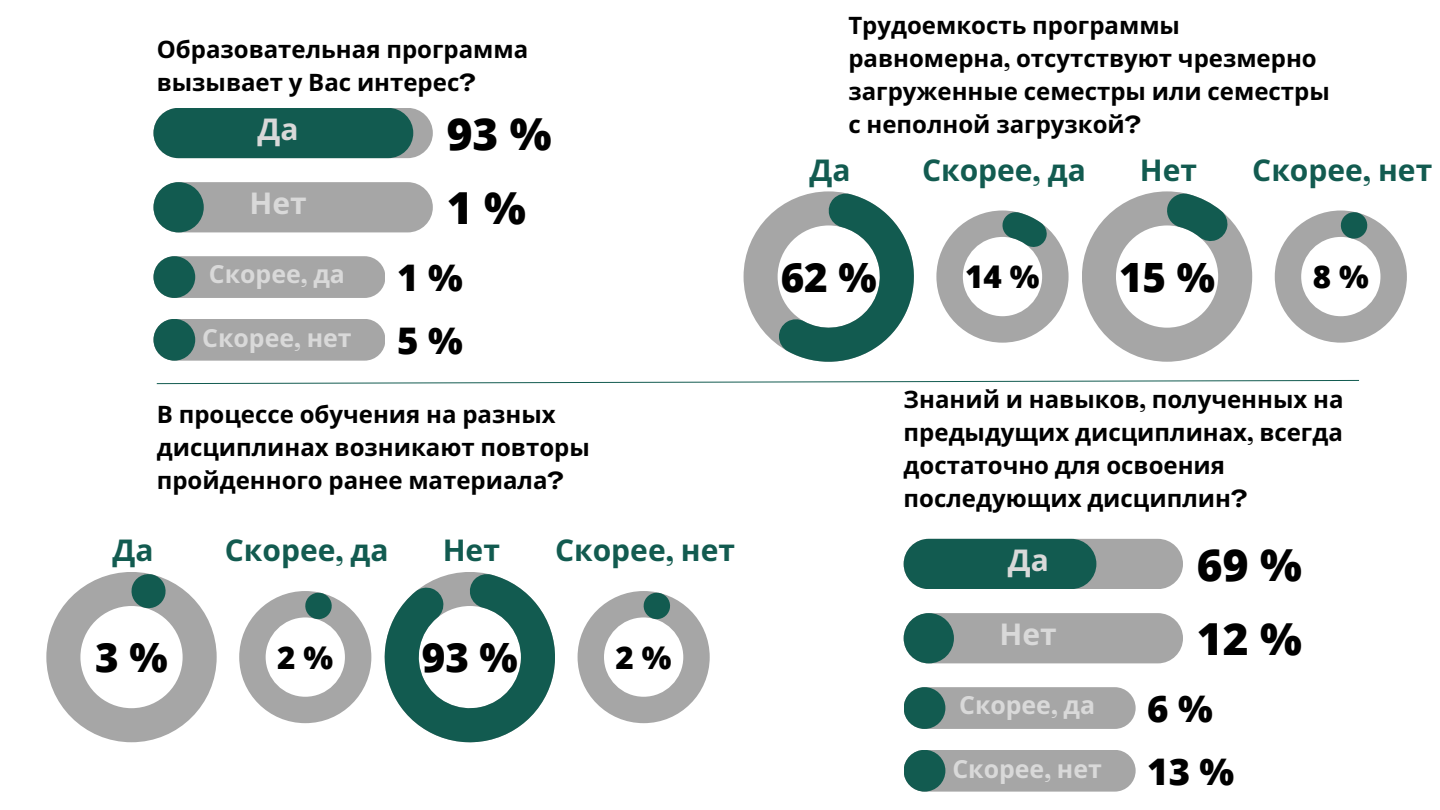
<style>
.page{position:relative;width:1440px;height:810px;background:#fff}
.page>*{position:absolute;margin:0;border:0;box-sizing:border-box;transform-origin:0 0}
.t1{font:800 44.1px "Open Sans";color:#000}
.t2{font:800 40.4px "Open Sans";color:#000}
.t3{font:800 36.7px "Open Sans";color:#000}
.t4{font:800 31.3px "Open Sans";color:#000}
.t5{font:700 30px "Noto Sans";color:#125b50}
.t6{font:700 30px "Noto Sans";color:#d9d9d9}
.t7{font:700 24.9px "Noto Sans";color:#d9d9d9}
.t8{font:700 24px/33px "Noto Sans";color:#000}
.s1{font-family:"Agrandir";font-stretch:expanded}
</style>
<div class="page">
<svg style="left:156px;top:380px;width:1204px;height:4px"></svg>
<svg style="left:744px;top:191px;width:170px;height:171px"></svg>
<svg style="left:936px;top:210px;width:133px;height:133px"></svg>
<svg style="left:1082px;top:191px;width:170px;height:171px"></svg>
<svg style="left:1275px;top:210px;width:132px;height:133px"></svg>
<svg style="left:46px;top:572px;width:171px;height:170px"></svg>
<svg style="left:239px;top:591px;width:132px;height:132px"></svg>
<svg style="left:385px;top:572px;width:170px;height:170px"></svg>
<svg style="left:578px;top:591px;width:132px;height:132px"></svg>
<div style="left:904px;top:539px;width:279px;height:50px;background:#a6a6a6;border-radius:25px"></div>
<div style="left:904px;top:539px;width:192px;height:50px;background:#125b50;border-radius:25px"></div>
<div style="left:904px;top:687px;width:232px;height:42px;background:#a6a6a6;border-radius:21px"></div>
<div style="left:904px;top:687px;width:41px;height:42px;background:#125b50;border-radius:50%"></div>
<div style="left:904px;top:750px;width:232px;height:42px;background:#a6a6a6;border-radius:21px"></div>
<div style="left:904px;top:750px;width:41px;height:42px;background:#125b50;border-radius:50%"></div>
<div style="left:904px;top:613px;width:279px;height:50px;background:#a6a6a6;border-radius:25px"></div>
<div style="left:904px;top:613px;width:50px;height:50px;background:#125b50;border-radius:50%"></div>
<div style="left:153px;top:108px;width:280px;height:50px;background:#a6a6a6;border-radius:25px"></div>
<div style="left:153px;top:108px;width:260px;height:50px;background:#125b50;border-radius:25px"></div>
<div style="left:153px;top:256px;width:232px;height:42px;background:#a6a6a6;border-radius:21px"></div>
<div style="left:153px;top:256px;width:42px;height:42px;background:#125b50;border-radius:50%"></div>
<div style="left:153px;top:319px;width:232px;height:42px;background:#a6a6a6;border-radius:21px"></div>
<div style="left:153px;top:319px;width:42px;height:42px;background:#125b50;border-radius:50%"></div>
<div style="left:153px;top:182px;width:280px;height:50px;background:#a6a6a6;border-radius:25px"></div>
<div style="left:153px;top:182px;width:51px;height:50px;background:#125b50;border-radius:50%"></div>
<p class="t8" style="left:157px;top:32px;width:373px">Образовательная программа вызывает у Вас интерес<span class="s1">?</span></p>
<p class="t6" style="left:258px;top:108px;width:43px">Да</p>
<p class="t1" style="left:447px;top:103px;width:106px">93 %</p>
<p class="t6" style="left:249px;top:182px;width:59px">Нет</p>
<p class="t1" style="left:447px;top:177px;width:81px">1 %</p>
<p class="t7" style="left:209px;top:256px;width:138px">Скорее<span class="s1">,</span> да</p>
<p class="t7" style="left:202px;top:321px;width:151px">Скорее<span class="s1">,</span> нет</p>
<p class="t3" style="left:397px;top:252px;width:67px">1 %</p>
<p class="t3" style="left:397px;top:315px;width:67px">5 %</p>
<p class="t8" style="left:157px;top:397px;width:435px">В процессе обучения на разных дисциплинах возникают повторы пройденного ранее материала<span class="s1">?</span></p>
<p class="t8" style="left:848px;top:8px;width:483px">Трудоемкость программы равномерна<span class="s1">,</span> отсутствуют чрезмерно загруженные семестры или семестры с неполной загрузкой<span class="s1">?</span></p>
<p class="t5" style="left:810px;top:149px;width:43px">Да</p>
<p class="t5" style="left:922px;top:149px;width:165px">Скорее<span class="s1">,</span> да</p>
<p class="t5" style="left:1140px;top:149px;width:59px">Нет</p>
<p class="t5" style="left:1252px;top:149px;width:181px">Скорее<span class="s1">,</span> нет</p>
<p class="t2" style="left:781px;top:249px;width:97px">62 %</p>
<p class="t4" style="left:965px;top:255px;width:76px">14 %</p>
<p class="t2" style="left:1119px;top:249px;width:97px">15 %</p>
<p class="t4" style="left:1313px;top:255px;width:58px">8 %</p>
<p class="t8" style="left:904px;top:382px;width:441px">Знаний и навыков<span class="s1">,</span> полученных на предыдущих дисциплинах<span class="s1">,</span> всегда достаточно для освоения последующих дисциплин<span class="s1">?</span></p>
<p class="t5" style="left:112px;top:529px;width:43px">Да</p>
<p class="t5" style="left:225px;top:529px;width:165px">Скорее<span class="s1">,</span> да</p>
<p class="t5" style="left:443px;top:529px;width:59px">Нет</p>
<p class="t5" style="left:555px;top:529px;width:181px">Скорее<span class="s1">,</span> нет</p>
<p class="t6" style="left:1008px;top:539px;width:43px">Да</p>
<p class="t1" style="left:1197px;top:534px;width:106px">69 %</p>
<p class="t2" style="left:95px;top:629px;width:74px">3 %</p>
<p class="t4" style="left:277px;top:636px;width:58px">2 %</p>
<p class="t2" style="left:422px;top:629px;width:97px">93 %</p>
<p class="t4" style="left:616px;top:636px;width:58px">2 %</p>
<p class="t6" style="left:1000px;top:613px;width:59px">Нет</p>
<p class="t1" style="left:1197px;top:608px;width:106px">12 %</p>
<p class="t7" style="left:959px;top:687px;width:138px">Скорее<span class="s1">,</span> да</p>
<p class="t7" style="left:952px;top:752px;width:151px">Скорее<span class="s1">,</span> нет</p>
<p class="t3" style="left:1147px;top:683px;width:67px">6 %</p>
<p class="t3" style="left:1147px;top:746px;width:89px">13 %</p>
</div>
